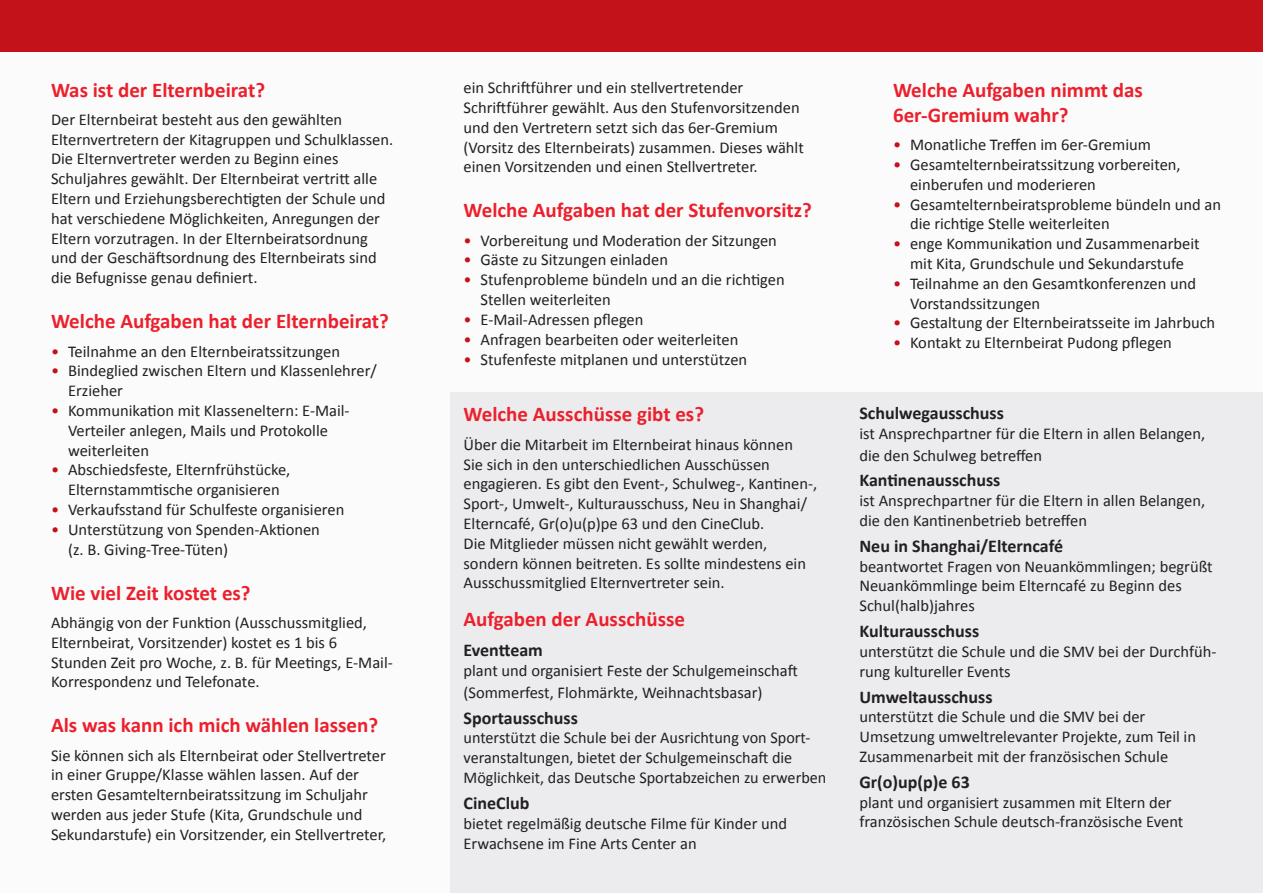
<style>
.page{position:relative;width:1263px;height:893px;background:#fff}
.page>*{position:absolute;margin:0;border:0;box-sizing:border-box;transform-origin:0 0}
.rubrik_titel{font:700 21px/25.2px "Calibri";color:#eb202c}
.t1{font:700 18px "Calibri";color:#231f20}
.t2{font:16.5px/19.8px "Calibri";color:#231f20}
.s1{color:#c4121a}
</style>
<div class="page">
<div style="left:0;top:26px;width:1263px;height:867px;background:#fbfbfb"></div>
<div style="left:0;top:0;width:1263px;height:51px;background:#c4121a"></div>
<div style="left:451px;top:393px;width:812px;height:500px;background:#ececee"></div>
<p class="rubrik_titel" style="left:51px;top:77px;width:216px">Was ist der Elternbeirat?</p>
<p class="t2" style="left:51px;top:110px;width:344px">Der Elternbeirat besteht aus den gewählten Elternvertretern der Kitagruppen und Schulklassen.<br>Die Elternvertreter werden zu Beginn eines Schuljahres gewählt. Der Elternbeirat vertritt alle Eltern und Erziehungsberechtigten der Schule und hat verschiedene Möglichkeiten, Anregungen der Eltern vorzutragen. In der Elternbeiratsordnung und der Geschäftsordnung des Elternbeirats sind die Befugnisse genau definiert.</p>
<p class="rubrik_titel" style="left:51px;top:309px;width:339px">Welche Aufgaben hat der Elternbeirat?</p>
<p class="t2" style="left:51px;top:341px;width:290px"><span class="s1">•</span> Teilnahme an den Elternbeiratssitzungen</p>
<p class="t2" style="left:68px;top:361px;width:310px;text-indent:-17px"><span class="s1">•</span> Bindeglied zwischen Eltern und Klassenlehrer/<br>Erzieher</p>
<p class="t2" style="left:68px;top:401px;width:283px;text-indent:-17px"><span class="s1">•</span> Kommunikation mit Klasseneltern: E-Mail-<br>Verteiler anlegen, Mails und Protokolle weiterleiten</p>
<p class="t2" style="left:51px;top:460px;width:241px;text-align:center"><span class="s1">•</span> Abschiedsfeste, Elternfrühstücke,<br>Elternstammtische organisieren</p>
<p class="t2" style="left:51px;top:500px;width:295px"><span class="s1">•</span> Verkaufsstand für Schulfeste organisieren</p>
<p class="t2" style="left:68px;top:519px;width:253px;text-indent:-17px"><span class="s1">•</span> Unterstützung von Spenden-Aktionen (z. B. Giving-Tree-Tüten)</p>
<p class="rubrik_titel" style="left:51px;top:580px;width:201px">Wie viel Zeit kostet es?</p>
<p class="t2" style="left:51px;top:613px;width:343px">Abhängig von der Funktion (Ausschussmitglied, Elternbeirat, Vorsitzender) kostet es 1 bis 6<br>Stunden Zeit pro Woche, z. B. für Meetings, E-Mail-Korrespondenz und Telefonate.</p>
<p class="rubrik_titel" style="left:51px;top:713px;width:329px">Als was kann ich mich wählen lassen?</p>
<p class="t2" style="left:51px;top:745px;width:337px">Sie können sich als Elternbeirat oder Stellvertreter in einer Gruppe/Klasse wählen lassen. Auf der ersten Gesamtelternbeiratssitzung im Schuljahr werden aus jeder Stufe (Kita, Grundschule und Sekundarstufe) ein Vorsitzender, ein Stellvertreter,</p>
<p class="t2" style="left:463px;top:78px;width:342px">ein Schriftführer und ein stellvertretender Schriftführer gewählt. Aus den Stufenvorsitzenden und den Vertretern setzt sich das 6er-Gremium (Vorsitz des Elternbeirats) zusammen. Dieses wählt einen Vorsitzenden und einen Stellvertreter.</p>
<p class="rubrik_titel" style="left:463px;top:198px;width:350px">Welche Aufgaben hat der Stufenvorsitz?</p>
<p class="t2" style="left:463px;top:230px;width:315px"><span class="s1">•</span> Vorbereitung und Moderation der Sitzungen</p>
<p class="t2" style="left:463px;top:250px;width:206px"><span class="s1">•</span> Gäste zu Sitzungen einladen</p>
<p class="t2" style="left:480px;top:270px;width:306px;text-indent:-17px"><span class="s1">•</span> Stufenprobleme bündeln und an die richtigen<br>Stellen weiterleiten</p>
<p class="t2" style="left:463px;top:310px;width:181px"><span class="s1">•</span> E-Mail-Adressen pflegen</p>
<p class="t2" style="left:463px;top:329px;width:276px"><span class="s1">•</span> Anfragen bearbeiten oder weiterleiten</p>
<p class="t2" style="left:463px;top:349px;width:285px"><span class="s1">•</span> Stufenfeste mitplanen und unterstützen</p>
<p class="rubrik_titel" style="left:463px;top:402px;width:242px">Welche Ausschüsse gibt es?</p>
<p class="t2" style="left:463px;top:434px;width:355px">Über die Mitarbeit im Elternbeirat hinaus können<br>Sie sich in den unterschiedlichen Ausschüssen engagieren. Es gibt den Event-, Schulweg-, Kantinen-, Sport-, Umwelt-, Kulturausschuss, Neu in Shanghai/ Elterncafé, Gr(o)u(p)pe 63 und den CineClub.<br>Die Mitglieder müssen nicht gewählt werden, sondern können beitreten. Es sollte mindestens ein Ausschussmitglied Elternvertreter sein.</p>
<p class="rubrik_titel" style="left:463px;top:607px;width:223px">Aufgaben der Ausschüsse</p>
<p class="t1" style="left:463px;top:639px;width:81px">Eventteam</p>
<p class="t2" style="left:463px;top:660px;width:336px;line-height:21.6px">plant und organisiert Feste der Schulgemeinschaft (Sommerfest, Flohmärkte, Weihnachtsbasar)</p>
<p class="t1" style="left:463px;top:706px;width:116px">Sportausschuss</p>
<p class="t2" style="left:463px;top:728px;width:364px">unterstützt die Schule bei der Ausrichtung von Sport&shy;veranstaltungen, bietet der Schulgemeinschaft die<br>Möglichkeit, das Deutsche Sportabzeichen zu erwerben</p>
<p class="t1" style="left:463px;top:791px;width:67px">CineClub</p>
<p class="t2" style="left:463px;top:813px;width:325px">bietet regelmäßig deutsche Filme für Kinder und<br>Erwachsene im Fine Arts Center an</p>
<p class="rubrik_titel" style="left:893px;top:77px;width:251px">Welche Aufgaben nimmt das<br>6er-Gremium wahr?</p>
<p class="t2" style="left:893px;top:135px;width:259px"><span class="s1">•</span> Monatliche Treffen im 6er-Gremium</p>
<p class="t2" style="left:910px;top:155px;width:272px;text-indent:-17px"><span class="s1">•</span> Gesamtelternbeiratssitzung vorbereiten, einberufen und moderieren</p>
<p class="t2" style="left:910px;top:194px;width:313px;text-indent:-17px"><span class="s1">•</span> Gesamtelternbeiratsprobleme bündeln und an die richtige Stelle weiterleiten</p>
<p class="t2" style="left:893px;top:234px;width:308px;text-align:center"><span class="s1">•</span> enge Kommunikation und Zusammenarbeit mit Kita, Grundschule und Sekundarstufe</p>
<p class="t2" style="left:910px;top:273px;width:288px;text-indent:-17px"><span class="s1">•</span> Teilnahme an den Gesamtkonferenzen und<br>Vorstandssitzungen</p>
<p class="t2" style="left:893px;top:313px;width:324px"><span class="s1">•</span> Gestaltung der Elternbeiratsseite im Jahrbuch</p>
<p class="t2" style="left:893px;top:333px;width:280px"><span class="s1">•</span> Kontakt zu Elternbeirat Pudong pflegen</p>
<p class="t1" style="left:859px;top:402px;width:146px">Schulwegausschuss</p>
<p class="t2" style="left:859px;top:423px;width:347px;line-height:21.6px">ist Ansprechpartner für die Eltern in allen Belangen, die den Schulweg betreffen</p>
<p class="t1" style="left:859px;top:469px;width:143px">Kantinenausschuss</p>
<p class="t2" style="left:859px;top:491px;width:347px">ist Ansprechpartner für die Eltern in allen Belangen, die den Kantinenbetrieb betreffen</p>
<p class="t1" style="left:859px;top:534px;width:205px">Neu in Shanghai/Elterncafé</p>
<p class="t2" style="left:859px;top:556px;width:355px">beantwortet Fragen von Neuankömmlingen; begrüßt<br>Neuankömmlinge beim Elterncafé zu Beginn des<br>Schul(halb)jahres</p>
<p class="t1" style="left:859px;top:620px;width:121px">Kulturausschuss</p>
<p class="t2" style="left:859px;top:642px;width:358px">unterstützt die Schule und die SMV bei der Durchfüh&shy;rung kultureller Events</p>
<p class="t1" style="left:859px;top:685px;width:135px">Umweltausschuss</p>
<p class="t2" style="left:859px;top:707px;width:338px">unterstützt die Schule und die SMV bei der<br>Umsetzung umweltrelevanter Projekte, zum Teil in<br>Zusammenarbeit mit der französischen Schule</p>
<p class="t1" style="left:859px;top:770px;width:112px">Gr(o)up(p)e 63</p>
<p class="t2" style="left:859px;top:792px;width:325px">plant und organisiert zusammen mit Eltern der französischen Schule deutsch-französische Event</p>
</div>
